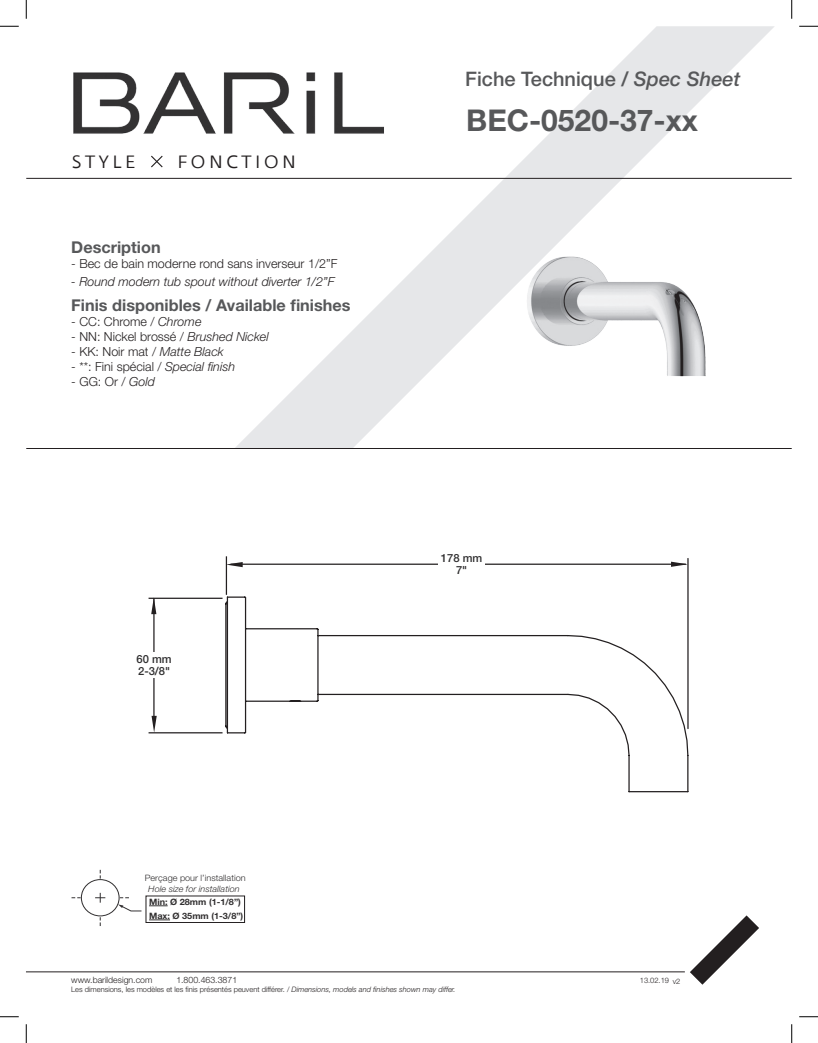
<style>
.page{position:relative;width:818px;height:1043px;background:#fff}
.page>*{position:absolute;margin:0;border:0;box-sizing:border-box;transform-origin:0 0}
.t1{font:700 30px "Helvetica Neue LT Std";color:#57585a}
.t2{font:500 20px "Helvetica Neue LT Std";color:#57585a}
.t3{font:17.75px "Fedra Sans Greek Book TF";letter-spacing:.2em;color:#231f20}
.t4{font:700 16.25px "Helvetica Neue LT Std";color:#57585a}
.t5{font:300 12.5px "Helvetica Neue LT Std";color:#231f20}
.t6{font:italic 300 12.5px "Helvetica Neue LT Std";color:#231f20}
.t7{font:500 11.25px/11.6px "Helvetica Neue LT Std";color:#302f30;text-align:center}
.t8{font:300 8.75px/11.4px "Helvetica Neue LT Std";color:#312f30;text-align:center;scale:1.04 1}
.t9{font:700 8.75px/14px "Helvetica Neue LT Std";color:#312f30;scale:1.04 1}
.t10{font:300 8.75px "Helvetica Neue LT Std";color:#231f20}
.t11{font:300 7.5px "Helvetica Neue LT Std";color:#231f20}
.s1{font-style:italic}
</style>
<div class="page">
<svg style="left:235px;top:26px;width:539px;height:422px"></svg>
<img style="left:71px;top:71px;width:315px;height:107px">
<svg style="left:150px;top:154px;width:14px;height:15px"></svg>
<hr style="left:26px;top:178px;width:765px;height:1px;background:#231f20">
<hr style="left:26px;top:448px;width:765px;height:1px;background:#231f20">
<hr style="left:26px;top:971px;width:658px;height:1px;background:#231f20">
<svg style="left:690px;top:915px;width:69px;height:69px"></svg>
<svg style="left:225px;top:596px;width:464px;height:197px"></svg>
<hr style="left:231px;top:563px;width:454px;height:2px;background:#231f20">
<hr style="left:687px;top:558px;width:1px;height:170px;background:#231f20">
<hr style="left:226px;top:556px;width:1px;height:39px;background:#231f20">
<hr style="left:148px;top:732px;width:74px;height:1px;background:#231f20">
<hr style="left:153px;top:598px;width:1px;height:123px;background:#231f20">
<hr style="left:148px;top:597px;width:74px;height:2px;background:#231f20">
<svg style="left:151px;top:597px;width:5px;height:17px"></svg>
<svg style="left:151px;top:716px;width:6px;height:16px"></svg>
<svg style="left:227px;top:562px;width:16px;height:5px"></svg>
<svg style="left:671px;top:561px;width:16px;height:6px"></svg>
<div style="left:438px;top:551px;width:46px;height:26px;background:#fff"></div>
<div style="left:131px;top:652px;width:46px;height:25px;background:#fff"></div>
<img style="left:476px;top:224px;width:270px;height:179px">
<svg style="left:149px;top:905px;width:19px;height:1px"></svg>
<svg style="left:149px;top:919px;width:21px;height:1px"></svg>
<div style="left:81px;top:879px;width:39px;height:37px;border:1px solid #312f30;border-radius:50%"></div>
<svg style="left:95px;top:892px;width:10px;height:10px"></svg>
<svg style="left:118px;top:904px;width:24px;height:7px"></svg>
<svg style="left:0;top:25px;width:19px;height:2px"></svg>
<svg style="left:799px;top:25px;width:19px;height:2px"></svg>
<svg style="left:0;top:1016px;width:19px;height:1px"></svg>
<svg style="left:799px;top:1016px;width:19px;height:1px"></svg>
<svg style="left:25px;top:0;width:2px;height:19px"></svg>
<svg style="left:25px;top:1024px;width:2px;height:18px"></svg>
<svg style="left:791px;top:0;width:1px;height:19px"></svg>
<svg style="left:791px;top:1024px;width:1px;height:18px"></svg>
<h2 class="t2" style="left:465px;top:66px;width:276px">Fiche Technique / <span class="s1">Spec Sheet</span></h2>
<h3 class="t3" style="left:72px;top:152px;width:65px">STYLE</h3>
<h3 class="t3" style="left:177px;top:152px;width:120px">FONCTION</h3>
<p class="t4" style="left:71px;top:237px;width:91px">Description</p>
<p class="t5" style="left:71px;top:255px;width:268px">- Bec de bain moderne rond sans inverseur 1/2”F</p>
<p class="t6" style="left:71px;top:274px;width:264px">- Round modern tub spout without diverter 1/2”F</p>
<p class="t4" style="left:71px;top:295px;width:281px">Finis disponibles / Available finishes</p>
<p class="t5" style="left:71px;top:314px;width:132px">- CC: Chrome / <span class="s1">Chrome</span></p>
<p class="t5" style="left:71px;top:329px;width:199px">- NN: Nickel brossé / <span class="s1">Brushed Nickel</span></p>
<p class="t5" style="left:71px;top:344px;width:154px">- KK: Noir mat / <span class="s1">Matte Black</span></p>
<p class="t5" style="left:71px;top:359px;width:165px">- **: Fini spécial / <span class="s1">Special finish</span></p>
<p class="t5" style="left:71px;top:374px;width:85px">- GG: Or / <span class="s1">Gold</span></p>
<p class="t7" style="left:136px;top:653px;width:37px;text-align:left">60 mm<br>2-3/8"</p>
<p class="t8" style="left:145px;top:871px;width:98px">Perçage pour l’installation<br><span class="s1">Hole size for installation</span></p>
<p class="t9" style="left:149px;top:894px;width:92px">Min: Ø 28mm (1-1/8”)<br>Max: Ø 35mm (1-3/8”)</p>
<p class="t1" style="left:466px;top:102px;width:233px">BEC-0520-37-xx</p>
<p class="t7" style="left:441px;top:552px;width:43px">178 mm<br>7"</p>
<p class="t10" style="left:71px;top:975px;width:83px">www.barildesign.com</p>
<p class="t10" style="left:176px;top:975px;width:62px">1.800.463.3871</p>
<p class="t11" style="left:639px;top:976px;width:31px">13.02.19</p>
<p class="t11" style="left:71px;top:985px;width:386px">Les dimensions, les modèles et les finis présentés peuvent différer. / <span class="s1">Dimensions, models and finishes shown may differ.</span></p>
<p class="t11" style="left:672px;top:976px;width:9px">v2</p>
</div>
